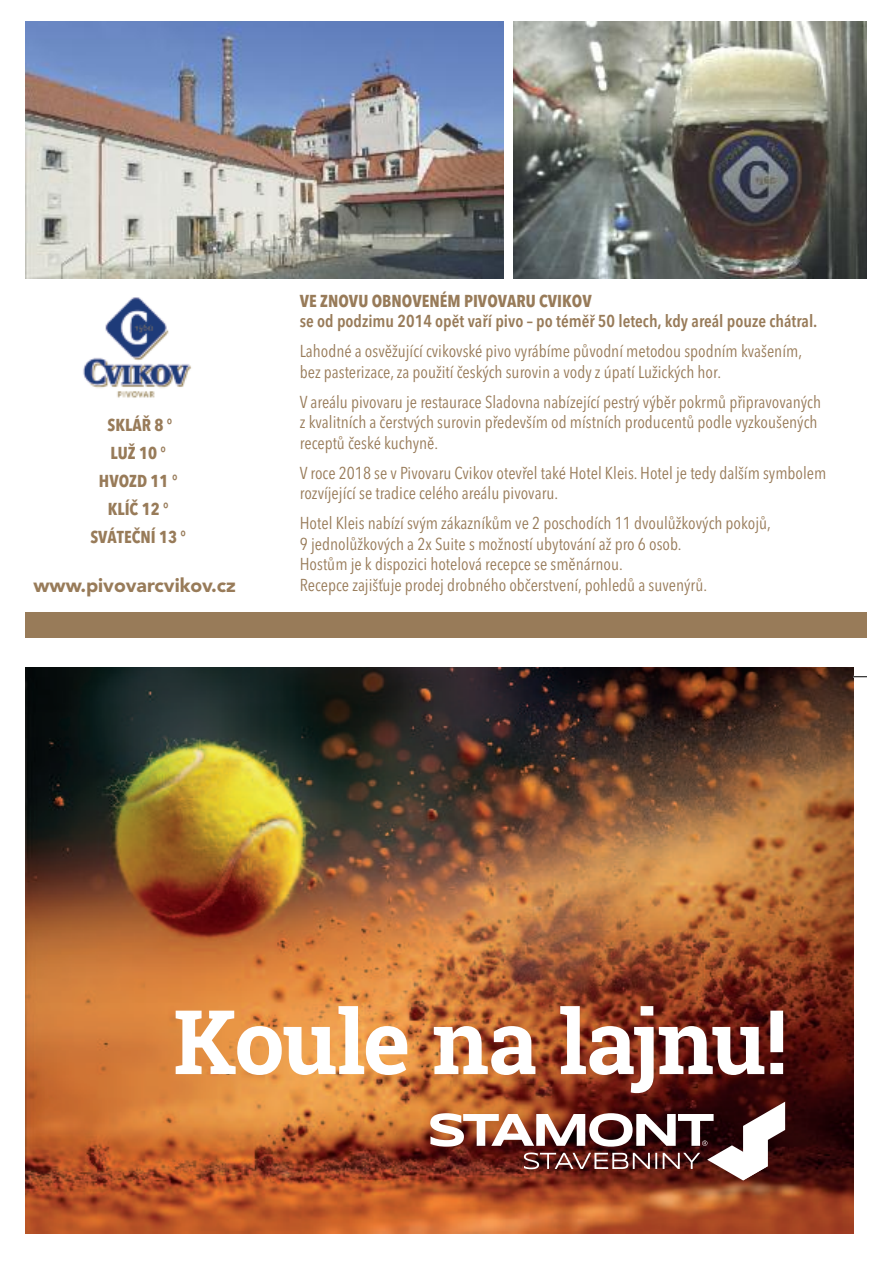
<style>
.page{position:relative;width:893px;height:1263px;background:#fff}
.page>*{position:absolute;margin:0;border:0;box-sizing:border-box;transform-origin:0 0}
.t1{font:700 89.25px "Roboto Slab";letter-spacing:-.025em;color:#fff}
.t2{font:900 19.35px "Avenir";color:#987b59}
.t3{font:17.1px/20.5px "Avenir Next Condensed";color:#987b59}
.t4{font:600 17.1px/20.5px "Avenir Next Condensed";color:#987b59}
.t5{font:700 17.1px/28px "Avenir Next Condensed";color:#987b59;text-align:center}
.s1{font-weight:700}
</style>
<div class="page">
<img style="left:83px;top:297px;width:109px;height:101px">
<div style="left:26px;top:612px;width:841px;height:26px;background:#987b59"></div>
<img style="left:26px;top:667px;width:827px;height:566px">
<svg style="left:430px;top:1102px;width:355px;height:78px"></svg>
<svg style="left:853px;top:676px;width:14px;height:1px"></svg>
<img style="left:513px;top:21px;width:354px;height:257px">
<img style="left:26px;top:21px;width:478px;height:257px">
<p class="t5" style="left:90px;top:410px;width:97px">SKLÁŘ 8 °<br>LUŽ 10 °<br>HVOZD 11 °<br>KLÍČ 12 °<br>SVÁTEČNÍ 13 °</p>
<p class="t2" style="left:33px;top:569px;width:204px">www.pivovarcvikov.cz</p>
<p class="t4" style="left:300px;top:290px;width:519px"><span class="s1">VE ZNOVU OBNOVENÉM PIVOVARU CVIKOV<br></span>se od podzimu 2014 opět vaří pivo – po téměř 50 letech, kdy areál pouze chátral.</p>
<p class="t3" style="left:300px;top:340px;width:504px">Lahodné a osvěžující cvikovské pivo vyrábíme původní metodou spodním kvašením, bez pasterizace, za použití českých surovin a vody z úpatí Lužických hor.</p>
<p class="t3" style="left:300px;top:391px;width:523px">V areálu pivovaru je restaurace Sladovna nabízející pestrý výběr pokrmů připravovaných z kvalitních a čerstvých surovin především od místních producentů podle vyzkoušených receptů české kuchyně.</p>
<p class="t3" style="left:300px;top:461px;width:528px">V roce 2018 se v Pivovaru Cvikov otevřel také Hotel Kleis. Hotel je tedy dalším symbolem rozvíjející se tradice celého areálu pivovaru.</p>
<p class="t3" style="left:300px;top:512px;width:473px">Hotel Kleis nabízí svým zákazníkům ve 2 poschodích 11 dvoulůžkových pokojů, 9 jednolůžkových a 2x Suite s možností ubytování až pro 6 osob.<br>Hostům je k dispozici hotelová recepce se směnárnou.<br>Recepce zajišťuje prodej drobného občerstvení, pohledů a suvenýrů.</p>
<p class="t1" style="left:173px;top:980px;width:616px">Koule na lajnu!</p>
</div>
